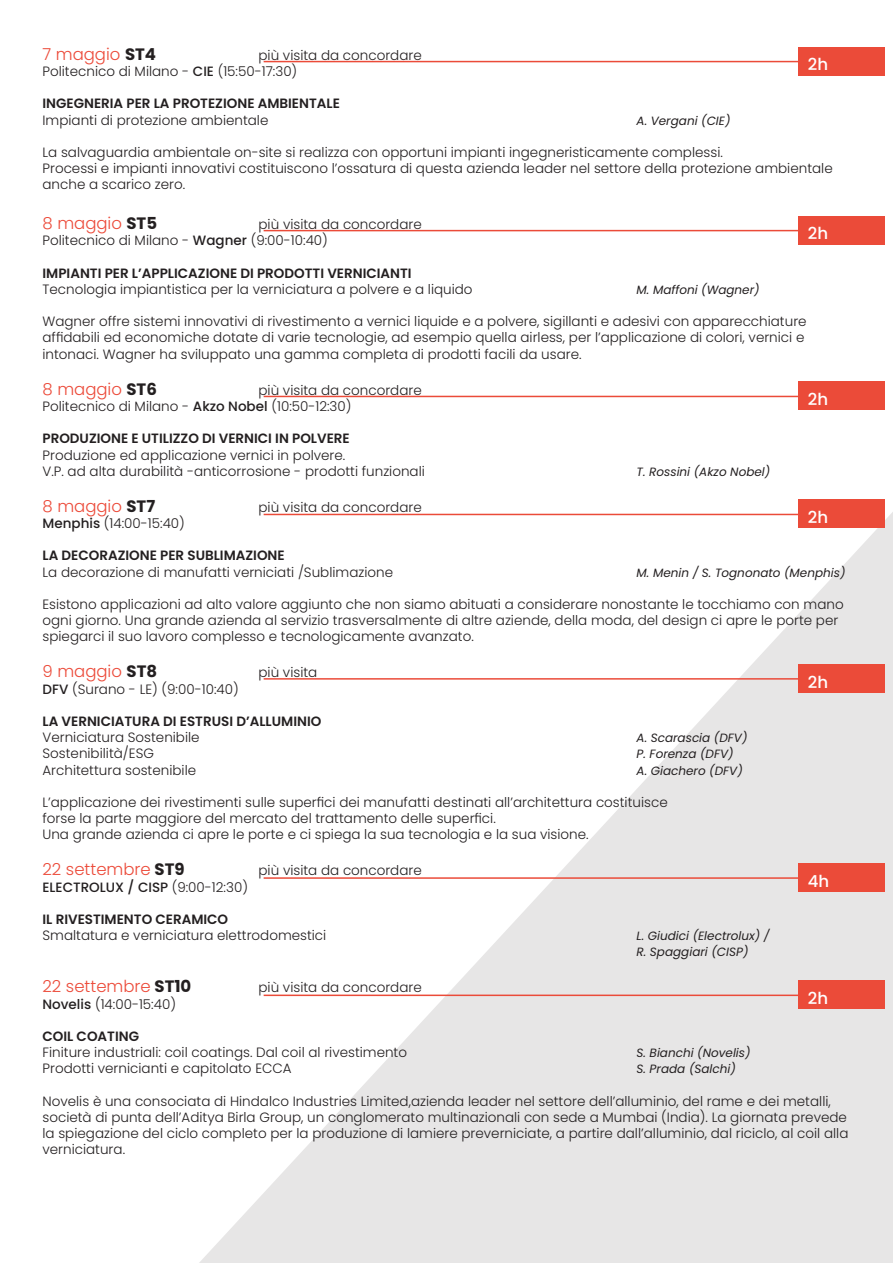
<style>
.page{position:relative;width:893px;height:1263px;background:#fff}
.page>*{position:absolute;margin:0;border:0;box-sizing:border-box;transform-origin:0 0}
.t1{font:300 16.5px "Poppins";color:#ec4a39}
.t2{font:500 16.5px "Poppins";color:#fff}
.t3{font:300 13.5px/16.2px "Poppins";color:#231f20}
.t4{font:600 13.5px "Poppins";color:#231f20}
.t5{font:500 13.5px "Poppins";color:#231f20}
.t6{font:italic 12px/16.2px "Poppins";color:#231f20}
.s1{font-weight:700;color:#231f20}
.s2{font-weight:500}
.s3{font-weight:300}
</style>
<div class="page">
<svg style="left:199px;top:511px;width:694px;height:752px"></svg>
<hr style="left:264px;top:61px;width:555px;height:1px;background:#eb4b39">
<hr style="left:264px;top:230px;width:555px;height:1px;background:#eb4b39">
<hr style="left:264px;top:396px;width:555px;height:1px;background:#eb4b39">
<hr style="left:264px;top:514px;width:555px;height:1px;background:#eb4b39">
<hr style="left:264px;top:678px;width:555px;height:2px;background:#eb4b39">
<hr style="left:264px;top:994px;width:555px;height:2px;background:#eb4b39">
<hr style="left:264px;top:877px;width:555px;height:2px;background:#eb4b39">
<div style="left:798px;top:47px;width:86px;height:28px;background:#eb4b39"></div>
<div style="left:798px;top:216px;width:86px;height:28px;background:#eb4b39"></div>
<div style="left:798px;top:382px;width:86px;height:28px;background:#eb4b39"></div>
<div style="left:798px;top:500px;width:86px;height:28px;background:#eb4b39"></div>
<div style="left:798px;top:664px;width:86px;height:29px;background:#eb4b39"></div>
<div style="left:798px;top:980px;width:86px;height:29px;background:#eb4b39"></div>
<div style="left:798px;top:863px;width:86px;height:29px;background:#eb4b39"></div>
<p class="t1" style="left:43px;top:44px;width:115px">7 maggio <span class="s1">ST4</span></p>
<p class="t3" style="left:43px;top:47px;width:381px;text-indent:216px">più visita da concordare<br>Politecnico di Milano - <span class="s2">CIE</span> (15:50-17:30)</p>
<p class="t4" style="left:43px;top:96px;width:299px">INGEGNERIA PER LA PROTEZIONE AMBIENTALE</p>
<p class="t3" style="left:43px;top:112px;width:227px">Impianti di protezione ambientale</p>
<p class="t6" style="left:637px;top:112px;width:95px">A. Vergani (CIE)</p>
<p class="t3" style="left:43px;top:144px;width:792px">La salvaguardia ambientale on-site si realizza con opportuni impianti ingegneristicamente complessi.<br>Processi e impianti innovativi costituiscono l’ossatura di questa azienda leader nel settore della protezione ambientale anche a scarico zero.</p>
<p class="t1" style="left:43px;top:214px;width:116px">8 maggio <span class="s1">ST5</span></p>
<p class="t2" style="left:808px;top:55px;width:22px">2h</p>
<p class="t3" style="left:43px;top:216px;width:381px;text-indent:216px">più visita da concordare<br>Politecnico di Milano - <span class="s2">Wagner</span> (9:00-10:40)</p>
<p class="t4" style="left:43px;top:265px;width:371px">IMPIANTI PER L’APPLICAZIONE DI PRODOTTI VERNICIANTI</p>
<p class="t3" style="left:43px;top:281px;width:432px">Tecnologia impiantistica per la verniciatura a polvere e a liquido</p>
<p class="t6" style="left:637px;top:282px;width:125px">M. Maffoni (Wagner)</p>
<p class="t3" style="left:43px;top:313px;width:766px">Wagner offre sistemi innovativi di rivestimento a vernici liquide e a polvere, sigillanti e adesivi con apparecchiature affidabili ed economiche dotate di varie tecnologie, ad esempio quella airless, per l’applicazione di colori, vernici e intonaci. Wagner ha sviluppato una gamma completa di prodotti facili da usare.</p>
<p class="t1" style="left:43px;top:379px;width:116px">8 maggio <span class="s1">ST6</span></p>
<p class="t2" style="left:808px;top:224px;width:22px">2h</p>
<p class="t3" style="left:43px;top:382px;width:381px;text-indent:216px">più visita da concordare<br>Politecnico di Milano - <span class="s2">Akzo Nobel</span> (10:50-12:30)</p>
<p class="t4" style="left:43px;top:431px;width:309px">PRODUZIONE E UTILIZZO DI VERNICI IN POLVERE</p>
<p class="t3" style="left:43px;top:447px;width:384px">Produzione ed applicazione vernici in polvere.<br>V.P. ad alta durabilità -anticorrosione - prodotti funzionali</p>
<p class="t2" style="left:808px;top:390px;width:22px">2h</p>
<p class="t6" style="left:637px;top:463px;width:135px">T. Rossini (Akzo Nobel)</p>
<p class="t1" style="left:43px;top:496px;width:114px">8 maggio <span class="s1">ST7</span></p>
<p class="t3" style="left:259px;top:499px;width:165px">più visita da concordare</p>
<p class="t3" style="left:43px;top:515px;width:144px"><span class="s2">Menphis</span> (14:00-15:40)</p>
<p class="t4" style="left:43px;top:548px;width:244px">LA DECORAZIONE PER SUBLIMAZIONE</p>
<p class="t3" style="left:43px;top:564px;width:352px">La decorazione di manufatti verniciati /Sublimazione</p>
<p class="t6" style="left:637px;top:564px;width:210px">M. Menin / S. Tognonato (Menphis)</p>
<p class="t3" style="left:43px;top:596px;width:803px">Esistono applicazioni ad alto valore aggiunto che non siamo abituati a considerare nonostante le tocchiamo con mano ogni giorno. Una grande azienda al servizio trasversalmente di altre aziende, della moda, del design ci apre le porte per spiegarci il suo lavoro complesso e tecnologicamente avanzato.</p>
<p class="t1" style="left:43px;top:662px;width:116px">9 maggio <span class="s1">ST8</span></p>
<p class="t3" style="left:259px;top:664px;width:60px">più visita</p>
<p class="t3" style="left:43px;top:681px;width:198px"><span class="s2">DFV</span> (Surano - LE) (9:00-10:40)</p>
<p class="t4" style="left:43px;top:713px;width:280px">LA VERNICIATURA DI ESTRUSI D’ALLUMINIO</p>
<p class="t3" style="left:43px;top:729px;width:159px">Verniciatura Sostenibile</p>
<p class="t6" style="left:637px;top:730px;width:112px">A. Scarascia (DFV)</p>
<p class="t3" style="left:43px;top:745px;width:113px">Sostenibilità/ESG</p>
<p class="t6" style="left:637px;top:746px;width:99px">P. Forenza (DFV)</p>
<p class="t3" style="left:43px;top:762px;width:155px">Architettura sostenibile</p>
<p class="t6" style="left:637px;top:762px;width:108px">A. Giachero (DFV)</p>
<p class="t3" style="left:43px;top:794px;width:627px">L’applicazione dei rivestimenti sulle superfici dei manufatti destinati all’architettura costituisce forse la parte maggiore del mercato del trattamento delle superfici.<br>Una grande azienda ci apre le porte e ci spiega la sua tecnologia e la sua visione.</p>
<p class="t1" style="left:43px;top:860px;width:144px">22 settembre <span class="s1">ST9</span></p>
<p class="t3" style="left:259px;top:862px;width:165px">più visita da concordare</p>
<p class="t5" style="left:43px;top:879px;width:207px">ELECTROLUX / CISP <span class="s3">(9:00-12:30)</span></p>
<p class="t4" style="left:43px;top:911px;width:187px">IL RIVESTIMENTO CERAMICO</p>
<p class="t3" style="left:43px;top:927px;width:285px">Smaltatura e verniciatura elettrodomestici</p>
<p class="t6" style="left:637px;top:928px;width:135px">L. Giudici (Electrolux) /<br>R. Spaggiari (CISP)</p>
<p class="t1" style="left:43px;top:977px;width:150px">22 settembre <span class="s1">ST10</span></p>
<p class="t3" style="left:259px;top:979px;width:165px">più visita da concordare</p>
<p class="t3" style="left:43px;top:996px;width:135px"><span class="s2">Novelis</span> (14:00-15:40)</p>
<p class="t4" style="left:43px;top:1028px;width:98px">COIL COATING</p>
<p class="t3" style="left:43px;top:1044px;width:366px">Finiture industriali: coil coatings. Dal coil al rivestimento</p>
<p class="t6" style="left:637px;top:1045px;width:116px">S. Bianchi (Novelis)</p>
<p class="t3" style="left:43px;top:1060px;width:251px">Prodotti vernicianti e capitolato ECCA</p>
<p class="t6" style="left:637px;top:1061px;width:101px">S. Prada (Salchi)</p>
<p class="t3" style="left:43px;top:1093px;width:807px">Novelis è una consociata di Hindalco Industries Limited,azienda leader nel settore dell’alluminio, del rame e dei metalli, società di punta dell’Aditya Birla Group, un conglomerato multinazionali con sede a Mumbai (India). La giornata prevede la spiegazione del ciclo completo per la produzione di lamiere preverniciate, a partire dall’alluminio, dal riciclo, al coil alla verniciatura.</p>
<p class="t2" style="left:808px;top:508px;width:22px">2h</p>
<p class="t2" style="left:808px;top:672px;width:22px">2h</p>
<p class="t2" style="left:808px;top:871px;width:23px">4h</p>
<p class="t2" style="left:808px;top:989px;width:22px">2h</p>
</div>
